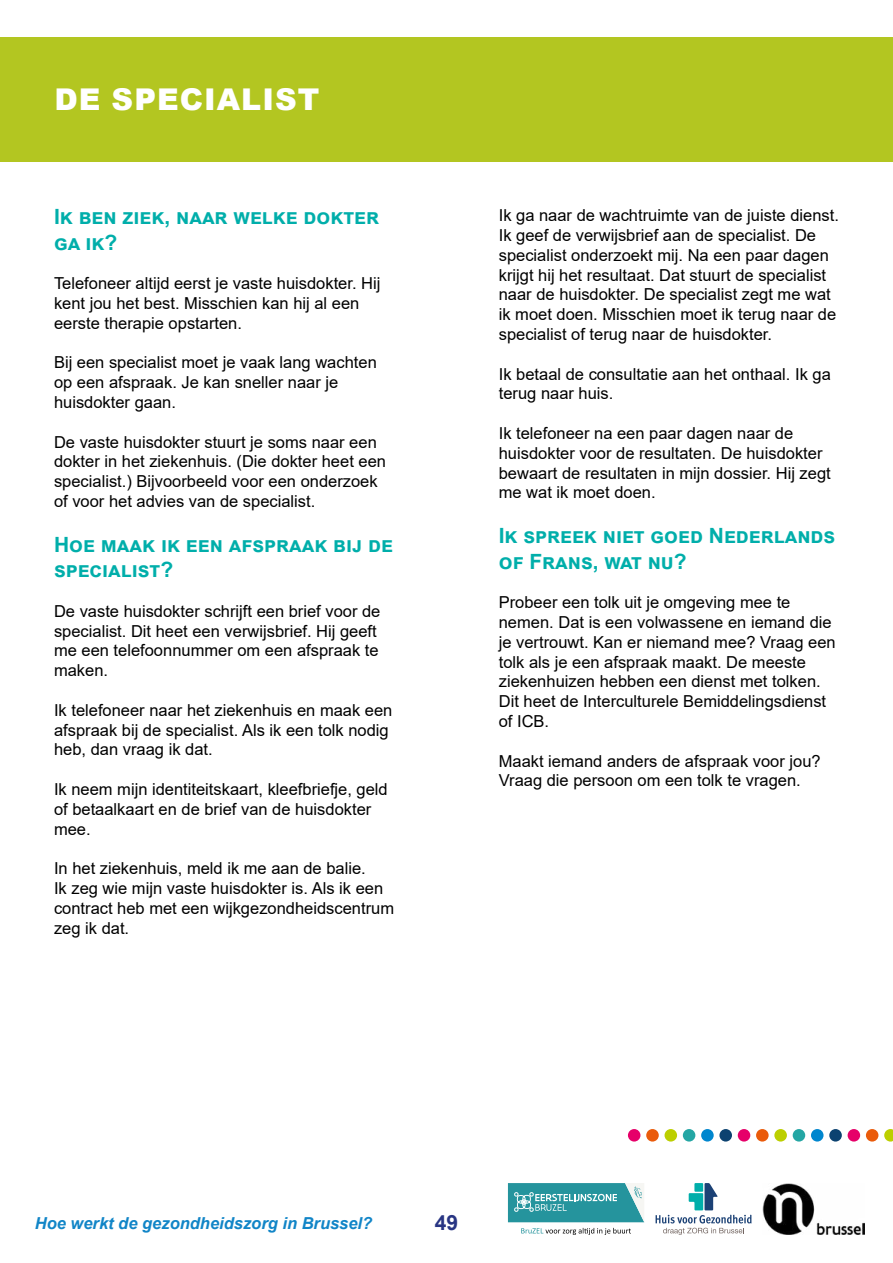
<style>
.page{position:relative;width:893px;height:1263px;background:#fff}
.page>*{position:absolute;margin:0;border:0;box-sizing:border-box;transform-origin:0 0}
.t1{font:900 30px "Arial";letter-spacing:.035em;color:#fff}
.t2{font:700 21px/25.2px "Arial";color:#00aeaa}
.t3{font:700 21px "Arial";color:#283583}
.t4{font:16.5px/19.8px "Arial";color:#000}
.t5{font:italic 700 16.5px "Arial";color:#1185c7}
</style>
<div class="page">
<img style="left:762px;top:1183px;width:103px;height:52px">
<div style="left:0;top:37px;width:893px;height:125px;background:#b3c621"></div>
<div style="left:628px;top:1129px;width:12px;height:12px;background:#e60069;border-radius:50%"></div>
<div style="left:646px;top:1129px;width:13px;height:12px;background:#ea5b0b;border-radius:50%"></div>
<div style="left:664px;top:1129px;width:13px;height:12px;background:#bccf00;border-radius:50%"></div>
<div style="left:683px;top:1129px;width:12px;height:12px;background:#24a6a4;border-radius:50%"></div>
<div style="left:701px;top:1129px;width:13px;height:12px;background:#0086ce;border-radius:50%"></div>
<div style="left:719px;top:1129px;width:13px;height:12px;background:#0c4270;border-radius:50%"></div>
<div style="left:738px;top:1129px;width:12px;height:12px;background:#e60069;border-radius:50%"></div>
<div style="left:756px;top:1129px;width:13px;height:12px;background:#ea5b0b;border-radius:50%"></div>
<div style="left:774px;top:1129px;width:13px;height:12px;background:#bccf00;border-radius:50%"></div>
<div style="left:793px;top:1129px;width:12px;height:12px;background:#24a6a4;border-radius:50%"></div>
<div style="left:811px;top:1129px;width:12px;height:12px;background:#0086ce;border-radius:50%"></div>
<div style="left:829px;top:1129px;width:13px;height:12px;background:#0c4270;border-radius:50%"></div>
<div style="left:848px;top:1129px;width:12px;height:12px;background:#e60069;border-radius:50%"></div>
<div style="left:866px;top:1129px;width:12px;height:12px;background:#ea5b0b;border-radius:50%"></div>
<svg style="left:884px;top:1129px;width:9px;height:12px"></svg>
<svg style="left:656px;top:1183px;width:96px;height:52px"></svg>
<svg style="left:508px;top:1183px;width:136px;height:39px;background:#47a4ab"></svg>
<svg style="left:521px;top:1228px;width:110px;height:7px"></svg>
<h1 class="t1" style="left:55px;top:77px;width:266px">DE SPECIALIST</h1>
<p class="t2" style="left:54px;top:205px;width:322px">Ik ben ziek, naar welke dokter ga ik?</p>
<p class="t4" style="left:54px;top:273px;width:328px">Telefoneer altijd eerst je vaste huisdokter. Hij kent jou het best. Misschien kan hij al een eerste therapie opstarten.</p>
<p class="t4" style="left:54px;top:353px;width:324px">Bij een specialist moet je vaak lang wachten op een afspraak. Je kan sneller naar je huisdokter gaan.</p>
<p class="t4" style="left:54px;top:432px;width:333px">De vaste huisdokter stuurt je soms naar een dokter in het ziekenhuis. (Die dokter heet een specialist.) Bijvoorbeeld voor een onderzoek of voor het advies van de specialist.</p>
<p class="t2" style="left:54px;top:532px;width:340px">Hoe maak ik een afspraak bij de specialist?</p>
<p class="t4" style="left:54px;top:601px;width:328px">De vaste huisdokter schrijft een brief voor de specialist. Dit heet een verwijsbrief. Hij geeft me een telefoonnummer om een afspraak te maken.</p>
<p class="t4" style="left:54px;top:700px;width:340px">Ik telefoneer naar het ziekenhuis en maak een afspraak bij de specialist. Als ik een tolk nodig heb, dan vraag ik dat.</p>
<p class="t4" style="left:54px;top:779px;width:335px">Ik neem mijn identiteitskaart, kleefbriefje, geld of betaalkaart en de brief van de huisdokter mee.</p>
<p class="t4" style="left:54px;top:858px;width:342px">In het ziekenhuis, meld ik me aan de balie.<br>Ik zeg wie mijn vaste huisdokter is. Als ik een contract heb met een wijkgezondheidscentrum zeg ik dat.</p>
<p class="t4" style="left:499px;top:205px;width:342px">Ik ga naar de wachtruimte van de juiste dienst.<br>Ik geef de verwijsbrief aan de specialist. De specialist onderzoekt mij. Na een paar dagen krijgt hij het resultaat. Dat stuurt de specialist naar de huisdokter. De specialist zegt me wat ik moet doen. Misschien moet ik terug naar de specialist of terug naar de huisdokter.</p>
<p class="t4" style="left:499px;top:364px;width:334px">Ik betaal de consultatie aan het onthaal. Ik ga terug naar huis.</p>
<p class="t4" style="left:499px;top:423px;width:333px">Ik telefoneer na een paar dagen naar de huisdokter voor de resultaten. De huisdokter bewaart de resultaten in mijn dossier. Hij zegt me wat ik moet doen.</p>
<p class="t2" style="left:499px;top:524px;width:338px">Ik spreek niet goed Nederlands of Frans, wat nu?</p>
<p class="t4" style="left:499px;top:592px;width:338px">Probeer een tolk uit je omgeving mee te nemen. Dat is een volwassene en iemand die je vertrouwt. Kan er niemand mee? Vraag een tolk als je een afspraak maakt. De meeste ziekenhuizen hebben een dienst met tolken.<br>Dit heet de Interculturele Bemiddelingsdienst of ICB.</p>
<p class="t4" style="left:499px;top:751px;width:323px">Maakt iemand anders de afspraak voor jou?<br>Vraag die persoon om een tolk te vragen.</p>
<p class="t5" style="left:35px;top:1212px;width:339px">Hoe werkt de gezondheidszorg in Brussel?</p>
<p class="t3" style="left:435px;top:1207px;width:25px">49</p>
</div>
